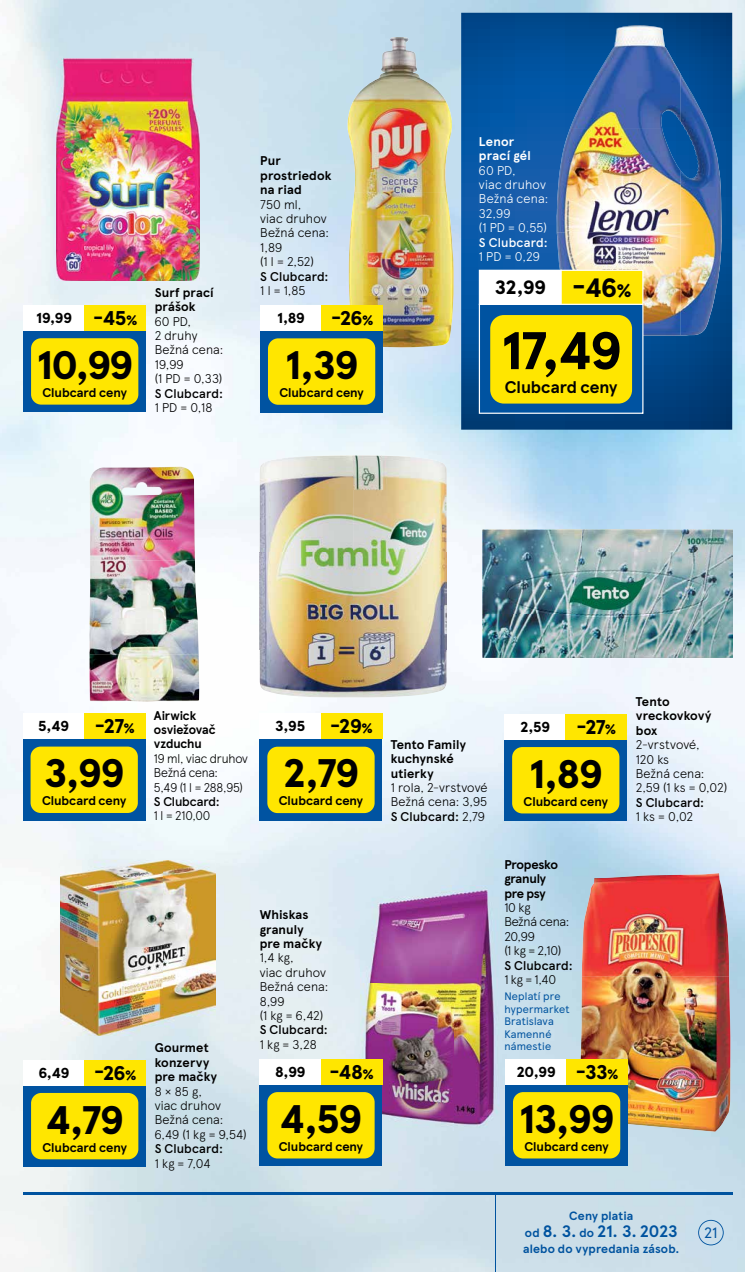
<style>
.page{position:relative;width:745px;height:1272px;background:#fff}
.page>*{position:absolute;margin:0;border:0;box-sizing:border-box;transform-origin:0 0}
.t1{font:900 52.8px "TESCO Modern";color:#000}
.t2{font:900 39.6px "TESCO Modern";letter-spacing:-.035em;color:#000}
.t3{font:900 19.8px "TESCO Modern";letter-spacing:-.03em;color:#000}
.t4{font:900 19.2px "TESCO Modern";color:#000}
.t5{font:700 16.8px "TESCO Modern";letter-spacing:-.005em;color:#000}
.t6{font:700 16.5px "TESCO Modern";letter-spacing:-.02em;color:#00539f}
.t7{font:15px "TESCO Modern";color:#00539f}
.t8{font:900 14.4px "TESCO Modern";letter-spacing:-.01em;color:#000}
.t9{font:300 12.6px/14.4px "TESCO Modern";letter-spacing:.005em;color:#000}
.t10{font:700 12.6px/14.4px "TESCO Modern";color:#000}
.t11{font:500 12.6px "TESCO Modern";letter-spacing:.01em;color:#000}
.t12{font:300 12.6px/14.4px "TESCO Modern";letter-spacing:.01em;color:#fff}
.t13{font:300 12.6px/14.4px "TESCO Modern";letter-spacing:-.015em;color:#000}
.t14{font:300 12.6px/14.4px "TESCO Modern";letter-spacing:-.02em;color:#000}
.t15{font:700 12.6px/14.4px "TESCO Modern";letter-spacing:-.02em;color:#000}
.t16{font:700 12.6px/14.4px "TESCO Modern";letter-spacing:.02em;color:#fff}
.t17{font:500 12.6px "TESCO Modern";letter-spacing:.015em;color:#fff}
.t18{font:500 12.6px "TESCO Modern";letter-spacing:-.01em;color:#000}
.t19{font:700 12px "TESCO Modern";letter-spacing:.015em;color:#00539f}
.t20{font:10.8px/12.6px "TESCO Modern";letter-spacing:.015em;color:#00539f}
.s1{font-size:19.8px}
.s2{font-size:13.5px}
.s3{font-size:26.4px}
.s4{font-weight:500}
.s5{font-size:12px}
</style>
<div class="page">
<img style="left:0;top:0;width:744px;height:1271px">
<svg style="left:697px;top:1219px;width:26px;height:26px"></svg>
<hr style="left:495px;top:1193px;width:1px;height:78px;background:#00539f">
<svg style="left:461px;top:13px;width:270px;height:416px;background:#054e95"></svg>
<img style="left:581px;top:873px;width:147px;height:103px">
<img style="left:579px;top:976px;width:150px;height:155px">
<img style="left:360px;top:885px;width:139px;height:245px">
<img style="left:60px;top:860px;width:156px;height:175px">
<img style="left:482px;top:529px;width:249px;height:128px">
<img style="left:259px;top:455px;width:187px;height:242px">
<img style="left:347px;top:37px;width:104px;height:155px">
<img style="left:348px;top:192px;width:105px;height:155px">
<img style="left:90px;top:466px;width:105px;height:94px">
<img style="left:89px;top:560px;width:110px;height:141px">
<img style="left:569px;top:25px;width:111px;height:104px">
<img style="left:680px;top:74px;width:41px;height:261px">
<img style="left:556px;top:129px;width:124px;height:207px">
<img style="left:56px;top:59px;width:144px;height:222px">
<div style="left:23px;top:330px;width:123px;height:82px;background:#0053a1"></div>
<div style="left:31px;top:338px;width:107px;height:66px;background:#ffe600;border-radius:10px"></div>
<div style="left:23px;top:305px;width:62px;height:25px;background:#fff"></div>
<div style="left:85px;top:305px;width:61px;height:25px;background:#ffe600"></div>
<svg style="left:478px;top:270px;width:165px;height:144px;background:#c3c648"></svg>
<div style="left:260px;top:331px;width:122px;height:81px;background:#0053a1"></div>
<div style="left:268px;top:338px;width:107px;height:67px;background:#ffe600;border-radius:10px"></div>
<div style="left:260px;top:305px;width:61px;height:26px;background:#fff"></div>
<div style="left:321px;top:305px;width:61px;height:26px;background:#ffe600"></div>
<div style="left:504px;top:739px;width:122px;height:82px;background:#0053a1"></div>
<div style="left:512px;top:747px;width:107px;height:66px;background:#ffe600;border-radius:10px"></div>
<div style="left:504px;top:714px;width:61px;height:25px;background:#fff"></div>
<div style="left:565px;top:714px;width:61px;height:25px;background:#ffe600"></div>
<div style="left:259px;top:1084px;width:123px;height:82px;background:#0053a1"></div>
<div style="left:267px;top:1092px;width:107px;height:66px;background:#ffe600;border-radius:10px"></div>
<div style="left:259px;top:1058px;width:62px;height:26px;background:#fff"></div>
<div style="left:321px;top:1058px;width:61px;height:26px;background:#ffe600"></div>
<div style="left:505px;top:1084px;width:122px;height:82px;background:#0053a1"></div>
<div style="left:512px;top:1092px;width:108px;height:66px;background:#ffe600;border-radius:10px"></div>
<div style="left:505px;top:1058px;width:61px;height:26px;background:#fff"></div>
<div style="left:566px;top:1058px;width:61px;height:26px;background:#ffe600"></div>
<div style="left:259px;top:739px;width:123px;height:81px;background:#0053a1"></div>
<div style="left:267px;top:746px;width:107px;height:67px;background:#ffe600;border-radius:10px"></div>
<div style="left:259px;top:713px;width:62px;height:26px;background:#fff"></div>
<div style="left:321px;top:713px;width:61px;height:26px;background:#ffe600"></div>
<div style="left:23px;top:739px;width:122px;height:81px;background:#0053a1"></div>
<div style="left:31px;top:746px;width:107px;height:67px;background:#ffe600;border-radius:10px"></div>
<div style="left:23px;top:713px;width:61px;height:26px;background:#fff"></div>
<div style="left:84px;top:713px;width:61px;height:26px;background:#ffe600"></div>
<div style="left:23px;top:1085px;width:123px;height:81px;background:#0053a1"></div>
<div style="left:31px;top:1092px;width:107px;height:67px;background:#ffe600;border-radius:10px"></div>
<div style="left:23px;top:1059px;width:62px;height:26px;background:#fff"></div>
<div style="left:85px;top:1059px;width:61px;height:26px;background:#ffe600"></div>
<hr style="left:23px;top:1191px;width:709px;height:3px;background:#00539f">
<p class="t8" style="left:36px;top:307px;width:103px">19,99 <span class="s1">- 45</span> <sub>%</sub></p>
<h2 class="t2" style="left:36px;top:334px;width:98px">10,99</h2>
<p class="t10" style="left:43px;top:384px;width:86px">Clubcard ceny</p>
<p class="t10" style="left:155px;top:284px;width:61px">Surf prací prášok</p>
<p class="t9" style="left:155px;top:313px;width:70px">60 PD,<br>2 druhy<br>Bežná cena:<br>19,99<br>(1 PD = 0,33)</p>
<p class="t11" style="left:155px;top:383px;width:70px">S Clubcard:</p>
<p class="t9" style="left:155px;top:399px;width:59px">1 PD = 0,18</p>
<p class="t10" style="left:260px;top:153px;width:73px">Pur prostriedok na riad</p>
<p class="t9" style="left:260px;top:196px;width:70px">750 ml,<br>viac druhov<br>Bežná cena:<br>1,89<br>(1 l = 2,52)</p>
<p class="t11" style="left:260px;top:267px;width:70px">S Clubcard:</p>
<p class="t9" style="left:260px;top:282px;width:47px">1 l = 1,85</p>
<p class="t8" style="left:277px;top:307px;width:29px">1,89</p>
<h3 class="t3" style="left:331px;top:303px;width:44px">- 26 <span class="s2">%</span></h3>
<h2 class="t2" style="left:285px;top:335px;width:75px">1,39</h2>
<p class="t10" style="left:279px;top:384px;width:86px">Clubcard ceny</p>
<p class="t16" style="left:478px;top:133px;width:53px">Lenor prací gél</p>
<p class="t12" style="left:478px;top:162px;width:71px">60 PD,<br>viac druhov<br>Bežná cena:<br>32,99<br>(1 PD = 0,55)</p>
<p class="t17" style="left:478px;top:233px;width:70px">S Clubcard:</p>
<p class="t12" style="left:478px;top:248px;width:62px">1 PD = 0,29</p>
<h3 class="t4" style="left:494px;top:272px;width:138px">32,99 <span class="s3">- 46</span> <sub>%</sub></h3>
<h1 class="t1" style="left:500px;top:310px;width:122px">17,49</h1>
<h3 class="t5" style="left:504px;top:374px;width:114px">Clubcard ceny</h3>
<p class="t8" style="left:38px;top:715px;width:32px">5,49</p>
<h3 class="t3" style="left:95px;top:711px;width:41px">- 27 <span class="s2">%</span></h3>
<h2 class="t2" style="left:44px;top:743px;width:82px">3,99</h2>
<p class="t10" style="left:42px;top:792px;width:86px">Clubcard ceny</p>
<p class="t8" style="left:39px;top:1061px;width:99px">6,49 <span class="s1">- 26</span> <sub>%</sub></p>
<h2 class="t2" style="left:46px;top:1089px;width:79px">4,79</h2>
<p class="t10" style="left:43px;top:1139px;width:86px">Clubcard ceny</p>
<p class="t10" style="left:154px;top:707px;width:63px">Airwick osviežovač vzduchu</p>
<p class="t13" style="left:154px;top:750px;width:95px">19 ml, viac druhov<br>Bežná cena:<br>5,49 (1 l = 288,95)</p>
<p class="t18" style="left:154px;top:792px;width:67px">S Clubcard:</p>
<p class="t9" style="left:154px;top:807px;width:58px">1 l = 210 ,00</p>
<p class="t8" style="left:275px;top:715px;width:32px">3,95</p>
<h3 class="t3" style="left:330px;top:711px;width:44px">- 29 <span class="s2">%</span></h3>
<h2 class="t2" style="left:283px;top:743px;width:78px">2,79</h2>
<p class="t10" style="left:278px;top:793px;width:86px">Clubcard ceny</p>
<p class="t10" style="left:390px;top:736px;width:77px">Tento Family kuchynské utierky</p>
<p class="t9" style="left:390px;top:779px;width:98px;text-align:justify">1 rola, 2-vrstvové Bežná cena: 3,95<br><span class="s4">S Clubcard:</span> 2,79</p>
<p class="t10" style="left:155px;top:1039px;width:64px">Gourmet konzervy pre mačky</p>
<p class="t9" style="left:155px;top:1082px;width:93px">8 × 85 g,<br>viac druhov<br>Bežná cena:<br>6,49 (1 kg = 9,54)</p>
<p class="t11" style="left:155px;top:1139px;width:70px">S Clubcard:</p>
<p class="t9" style="left:155px;top:1154px;width:57px">1 kg = 7,04</p>
<p class="t10" style="left:259px;top:906px;width:64px">Whiskas granuly pre mačky</p>
<p class="t9" style="left:259px;top:949px;width:70px">1,4 kg,<br>viac druhov<br>Bežná cena:<br>8,99<br>(1 kg = 6,42)</p>
<p class="t11" style="left:259px;top:1020px;width:70px">S Clubcard:</p>
<p class="t9" style="left:259px;top:1036px;width:59px">1 kg = 3,28</p>
<p class="t8" style="left:275px;top:1060px;width:100px">8,99 <span class="s1">- 48</span> <sub>%</sub></p>
<h2 class="t2" style="left:280px;top:1088px;width:84px">4,59</h2>
<p class="t10" style="left:278px;top:1138px;width:86px">Clubcard ceny</p>
<p class="t8" style="left:519px;top:715px;width:32px">2,59</p>
<h3 class="t3" style="left:576px;top:711px;width:41px">- 27 <span class="s2">%</span></h3>
<h2 class="t2" style="left:528px;top:743px;width:75px">1,89</h2>
<p class="t10" style="left:523px;top:793px;width:86px">Clubcard ceny</p>
<p class="t15" style="left:504px;top:856px;width:55px">Propesko granuly pre psy</p>
<p class="t14" style="left:504px;top:899px;width:66px">10 kg<br>Bežná cena:<br>20,99<br>(1 kg = 2,10)</p>
<p class="t11" style="left:504px;top:955px;width:70px">S Clubcard:</p>
<p class="t9" style="left:504px;top:971px;width:53px">1 kg = 1,40</p>
<p class="t20" style="left:504px;top:989px;width:67px">Neplatí pre hypermarket<br>Bratislava<br>Kamenné námestie</p>
<p class="t8" style="left:516px;top:1060px;width:104px">20,99 <span class="s1">- 33</span> <sub>%</sub></p>
<h2 class="t2" style="left:518px;top:1088px;width:97px">13,99</h2>
<p class="t10" style="left:524px;top:1138px;width:86px">Clubcard ceny</p>
<p class="t10" style="left:635px;top:693px;width:77px">Tento vreckovkový box</p>
<p class="t9" style="left:635px;top:736px;width:93px">2-vrstvové,<br>120 ks<br>Bežná cena:<br>2,59 (1 ks = 0,02)</p>
<p class="t11" style="left:635px;top:793px;width:70px">S Clubcard:</p>
<p class="t9" style="left:635px;top:808px;width:59px">1 ks = 0,02</p>
<p class="t19" style="left:569px;top:1206px;width:65px">Ceny platia</p>
<h3 class="t6" style="left:524px;top:1218px;width:154px"><span class="s5">od</span> 8. 3. <span class="s5">do</span> 21. 3. 2023</h3>
<p class="t19" style="left:522px;top:1239px;width:158px">alebo do vypredania zásob.</p>
<p class="t7" style="left:703px;top:1221px;width:15px">21</p>
</div>
